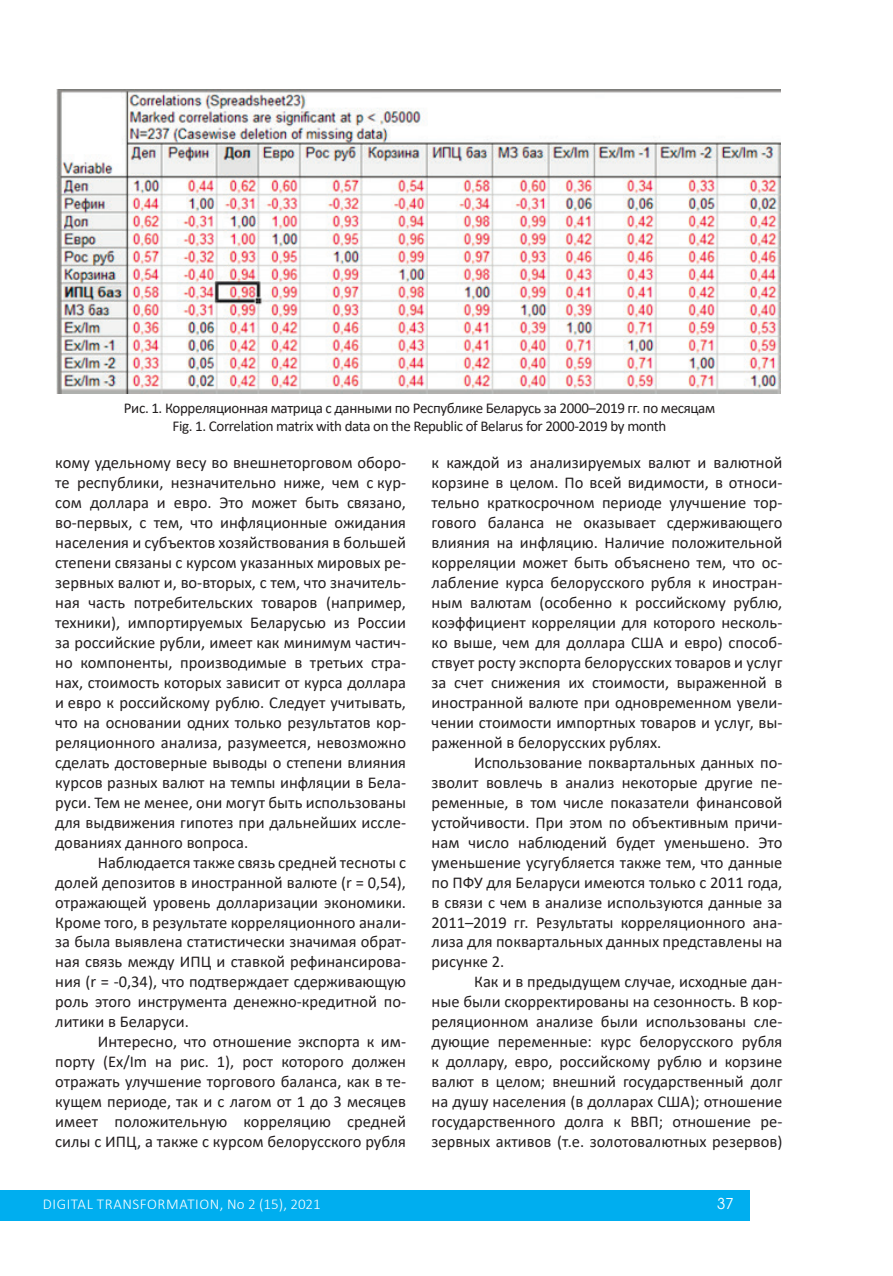
<style>
.page{position:relative;width:893px;height:1276px;background:#fff}
.page>*{position:absolute;margin:0;border:0;box-sizing:border-box;transform-origin:0 0}
.основной_текст{font:16.5px/20px "Calibri";color:#231f20;text-align:justify}
.подрис__подпись{font:15px "Calibri";letter-spacing:-.025em;color:#231f20}
.t1{font:300 15px "Calibri";letter-spacing:.04em;color:#fff}
.t2{font:15px "Evolventa";color:#fff}
</style>
<div class="page">
<div style="left:0;top:1190px;width:749px;height:31px;background:#00aeef"></div>
<img style="left:56px;top:89px;width:724px;height:304px">
<p class="подрис__подпись" style="left:124px;top:398px;width:593px">Рис. 1. Корреляционная матрица с данными по Республике Беларусь за 2000–2019 гг. по месяцам</p>
<p class="подрис__подпись" style="left:173px;top:416px;width:495px">Fig. 1. Correlation matrix with data on the Republic of Belarus for 2000-2019 by month</p>
<p class="основной_текст" style="left:55px;top:452px;width:352px">кому удельному весу во внешнеторговом оборо&shy;те республики, незначительно ниже, чем с кур&shy;сом доллара и евро. Это может быть связано, во-первых, с тем, что инфляционные ожидания населения и субъектов хозяйствования в большей степени связаны с курсом указанных мировых ре&shy;зервных валют и, во-вторых, с тем, что значитель&shy;ная часть потребительских товаров (например, техники), импортируемых Беларусью из России за российские рубли, имеет как минимум частич&shy;но компоненты, производимые в третьих стра&shy;нах, стоимость которых зависит от курса доллара и евро к российскому рублю. Следует учитывать, что на основании одних только результатов кор&shy;реляционного анализа, разумеется, невозможно сделать достоверные выводы о степени влияния курсов разных валют на темпы инфляции в Бела&shy;руси. Тем не менее, они могут быть использованы для выдвижения гипотез при дальнейших иссле&shy;дованиях данного вопроса.</p>
<p class="основной_текст" style="left:55px;top:851px;width:352px;text-indent:43px">Наблюдается также связь средней тесноты с долей депозитов в иностранной валюте (r = 0,54), отражающей уровень долларизации экономики.<br>Кроме того, в результате корреляционного анали&shy;за была выявлена статистически значимая обрат&shy;ная связь между ИПЦ и ставкой рефинансирова&shy;ния (r = -0,34), что подтверждает сдерживающую роль этого инструмента денежно-кредитной по&shy;литики в Беларуси.</p>
<p class="основной_текст" style="left:55px;top:1031px;width:352px;text-indent:43px">Интересно, что отношение экспорта к им&shy;порту (Ex/Im на рис. 1), рост которого должен отражать улучшение торгового баланса, как в те&shy;кущем периоде, так и с лагом от 1 до 3 месяцев имеет положительную корреляцию средней силы с ИПЦ, а также с курсом белорусского рубля</p>
<p class="основной_текст" style="left:432px;top:452px;width:352px">к каждой из анализируемых валют и валютной корзине в целом. По всей видимости, в относи&shy;тельно краткосрочном периоде улучшение тор&shy;гового баланса не оказывает сдерживающего влияния на инфляцию. Наличие положительной корреляции может быть объяснено тем, что ос&shy;лабление курса белорусского рубля к иностран&shy;ным валютам (особенно к российскому рублю, коэффициент корреляции для которого несколь&shy;ко выше, чем для доллара США и евро) способ&shy;ствует росту экспорта белорусских товаров и услуг за счет снижения их стоимости, выраженной в иностранной валюте при одновременном увели&shy;чении стоимости импортных товаров и услуг, вы&shy;раженной в белорусских рублях.</p>
<p class="основной_текст" style="left:432px;top:751px;width:352px;text-indent:43px">Использование поквартальных данных по&shy;зволит вовлечь в анализ некоторые другие пе&shy;ременные, в том числе показатели финансовой устойчивости. При этом по объективным причи&shy;нам число наблюдений будет уменьшено. Это уменьшение усугубляется также тем, что данные по ПФУ для Беларуси имеются только с 2011 года, в связи с чем в анализе используются данные за 2011–2019 гг. Результаты корреляционного ана&shy;лиза для поквартальных данных представлены на рисунке 2.</p>
<p class="основной_текст" style="left:432px;top:971px;width:352px;text-indent:43px">Как и в предыдущем случае, исходные дан&shy;ные были скорректированы на сезонность. В кор&shy;реляционном анализе были использованы сле&shy;дующие переменные: курс белорусского рубля к доллару, евро, российскому рублю и корзине валют в целом; внешний государственный долг на душу населения (в долларах США); отношение государственного долга к ВВП; отношение ре&shy;зервных активов (т.е. золотовалютных резервов)</p>
<p class="t1" style="left:43px;top:1194px;width:279px">DIGITAL TRANSFORMATION, No 2 (15), 2021</p>
<p class="t2" style="left:717px;top:1194px;width:18px">37</p>
</div>
